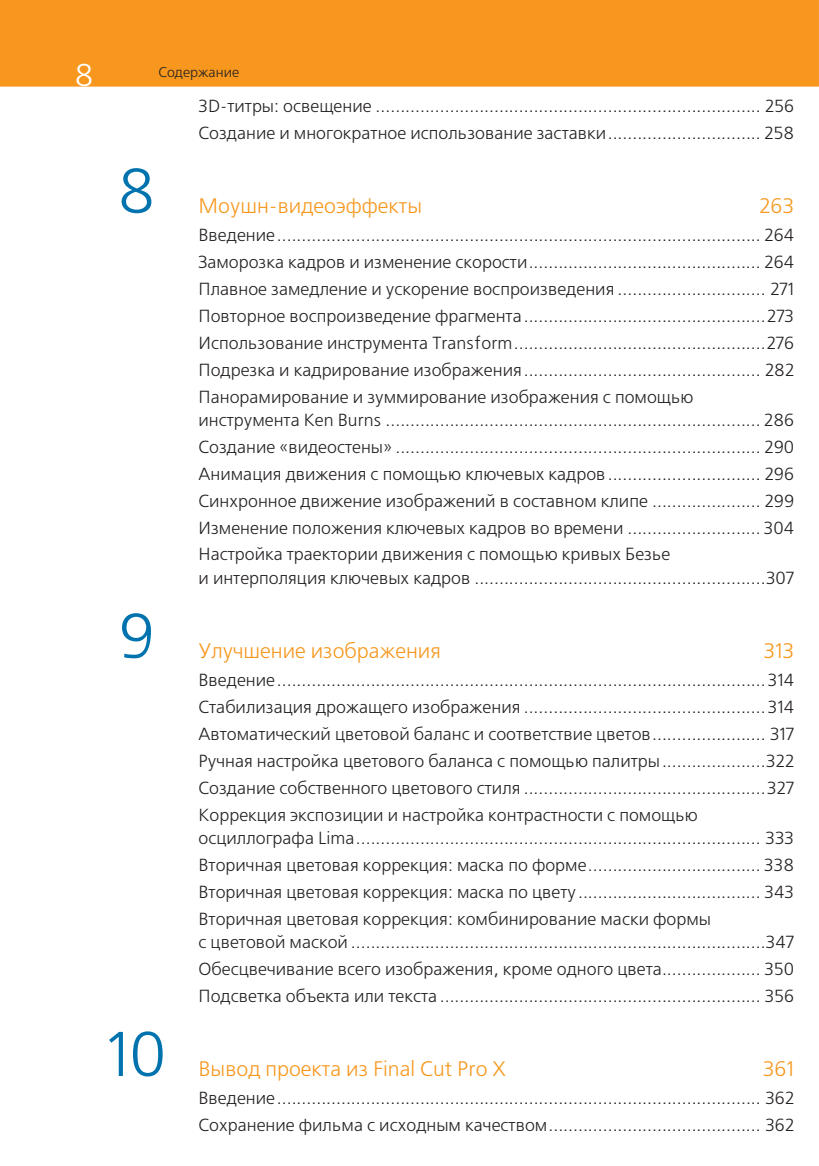
<style>
.page{position:relative;width:819px;height:1166px;background:#fff}
.page>*{position:absolute;margin:0;border:0;box-sizing:border-box;transform-origin:0 0}
.t1{font:63px "Free Set C";color:#0073ae}
.t2{font:31.5px "Free Set C";color:#fff}
.t3{font:21px "Free Set C";color:#f7971d}
.t4{font:17.5px/26.9px "Free Set C";color:#231f20;text-align:justify}
.t5{font:14px "Free Set C";color:#231f20}
</style>
<div class="page">
<div style="left:0;top:0;width:818px;height:87px;background:#f7971d"></div>
<h2 class="t2" style="left:74px;top:59px;width:21px">8</h2>
<p class="t5" style="left:158px;top:65px;width:82px">Содержание</p>
<p class="t4" style="left:198px;top:93px;width:597px">3D-титры: освещение .............................................................................. 256<br>Создание и многократное использование заставки............................... 258</p>
<h1 class="t1" style="left:117px;top:158px;width:40px">8</h1>
<p class="t3" style="left:198px;top:194px;width:225px">Моушн-видеоэффекты</p>
<p class="t3" style="left:759px;top:194px;width:36px">263</p>
<p class="t4" style="left:198px;top:222px;width:597px">Введение.................................................................................................. 264<br>Заморозка кадров и изменение скорости............................................... 264<br>Плавное замедление и ускорение воспроизведения .............................. 271<br>Повторное воспроизведение фрагмента.................................................273<br>Использование инструмента Transform...................................................276<br>Подрезка и кадрирование изображения................................................ 282<br>Панорамирование и зуммирование изображения с помощью</p>
<p class="t4" style="left:198px;top:407px;width:597px">инструмента Ken Burns ............................................................................ 286<br>Создание «видеостены» .......................................................................... 290<br>Анимация движения с помощью ключевых кадров............................... 296<br>Синхронное движение изображений в составном клипе ...................... 299<br>Изменение положения ключевых кадров во времени ........................... 304<br>Настройка траектории движения с помощью кривых Безье</p>
<p class="t4" style="left:198px;top:565px;width:597px">и интерполяция ключевых кадров ...........................................................307</p>
<h1 class="t1" style="left:118px;top:603px;width:38px">9</h1>
<h1 class="t1" style="left:107px;top:1021px;width:61px">10</h1>
<p class="t3" style="left:198px;top:639px;width:244px">Улучшение изображения</p>
<p class="t3" style="left:763px;top:639px;width:32px">313</p>
<p class="t4" style="left:198px;top:667px;width:597px">Введение...................................................................................................314<br>Стабилизация дрожащего изображения .................................................314<br>Автоматический цветовой баланс и соответствие цветов....................... 317<br>Ручная настройка цветового баланса с помощью палитры.....................322<br>Создание собственного цветового стиля .................................................327<br>Коррекция экспозиции и настройка контрастности с помощью</p>
<p class="t4" style="left:198px;top:825px;width:597px">осциллографа Lima.................................................................................. 333<br>Вторичная цветовая коррекция: маска по форме................................... 338<br>Вторичная цветовая коррекция: маска по цвету..................................... 343<br>Вторичная цветовая коррекция: комбинирование маски формы</p>
<p class="t4" style="left:198px;top:929px;width:597px">с цветовой маской ....................................................................................347<br>Обесцвечивание всего изображения, кроме одного цвета.................... 350<br>Подсветка объекта или текста ................................................................. 356</p>
<p class="t3" style="left:198px;top:1057px;width:309px">Вывод проекта из Final Cut Pro X</p>
<p class="t3" style="left:763px;top:1057px;width:33px">361</p>
<p class="t4" style="left:198px;top:1085px;width:597px">Введение.................................................................................................. 362<br>Сохранение фильма с исходным качеством........................................... 362</p>
</div>
